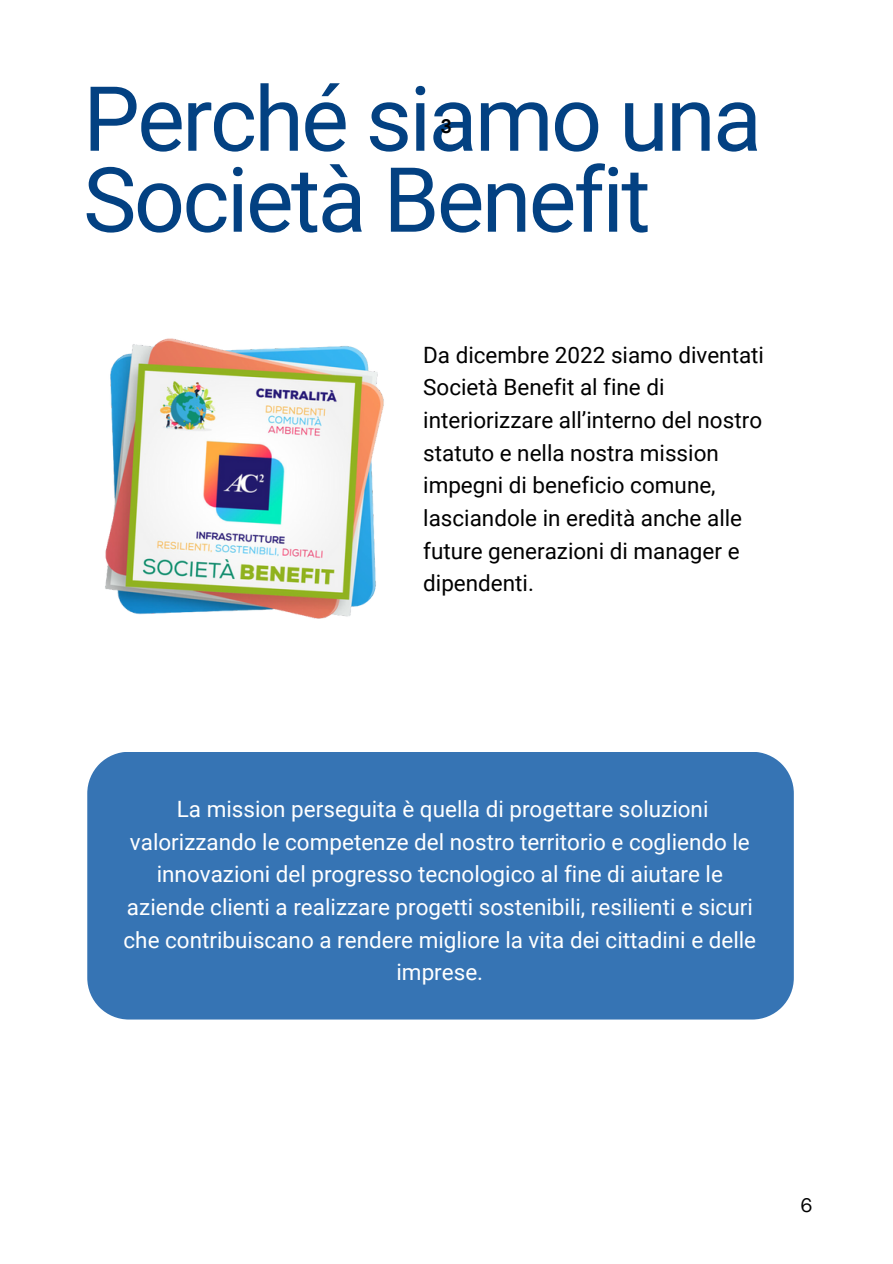
<style>
.page{position:relative;width:893px;height:1264px;background:#fff}
.page>*{position:absolute;margin:0;border:0;box-sizing:border-box;transform-origin:0 0}
.t1{font:89.85px/81px "Roboto";letter-spacing:-.03em;color:#034182}
.t2{font:22.5px/32.5px "Roboto";color:#fff;text-align:center}
.t3{font:22.5px/32.5px "Roboto";color:#000}
.t4{font:700 19.5px "DM Sans";color:#000}
.t5{font:19.5px "DM Sans";color:#000}
</style>
<div class="page">
<img style="left:105px;top:338px;width:279px;height:281px">
<div style="left:87px;top:752px;width:706px;height:267px;background:#3674b4"></div>
<p class="t1" style="left:83px;top:79px;width:680px">Perché siamo una<br>Società Benefit</p>
<p class="t4" style="left:440px;top:113px;width:13px">3</p>
<p class="t3" style="left:423px;top:339px;width:342px">Da dicembre 2022 siamo diventati<br>Società Benefit al fine di interiorizzare all’interno del nostro statuto e nella nostra mission impegni di beneficio comune, lasciandole in eredità anche alle future generazioni di manager e dipendenti.</p>
<p class="t2" style="left:123px;top:793px;width:634px">La mission perseguita è quella di progettare soluzioni valorizzando le competenze del nostro territorio e cogliendo le innovazioni del progresso tecnologico al fine di aiutare le aziende clienti a realizzare progetti sostenibili, resilienti e sicuri che contribuiscano a rendere migliore la vita dei cittadini e delle imprese.</p>
<p class="t5" style="left:800px;top:1192px;width:14px">6</p>
</div>
